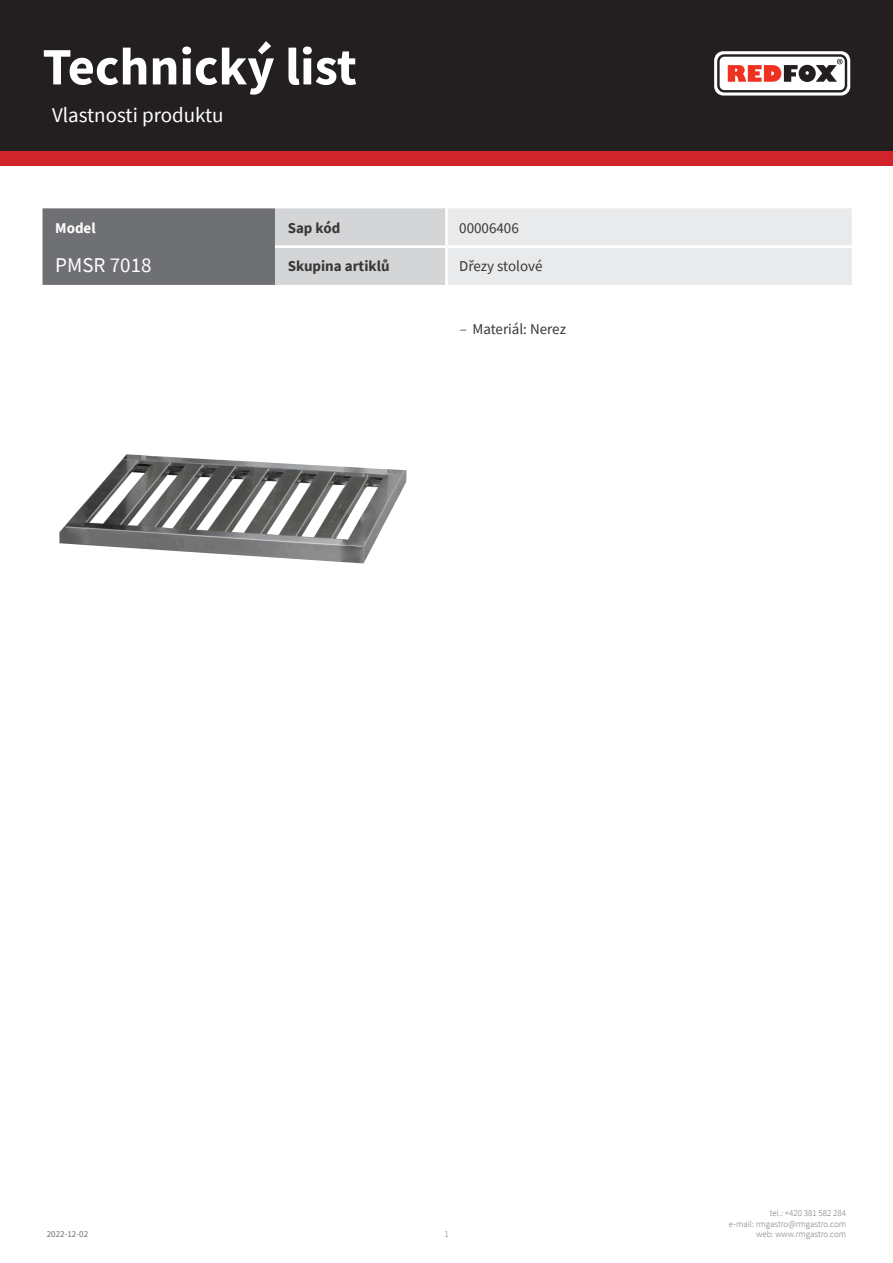
<style>
.page{position:relative;width:893px;height:1263px;background:#fff}
.page>*{position:absolute;margin:0;border:0;box-sizing:border-box;transform-origin:0 0}
.t1{font:700 52.5px "Source Sans Pro";color:#fff}
.kapitola{font:21px "Source Sans Pro";color:#fff}
.tabulka_-_headline{font:21px "Source Sans Pro";color:#fff}
.tabulka_-_text{font:15px "Source Sans Pro";color:#383839}
.tabulka_-_text-2{font:700 15px "Source Sans Pro";color:#383839}
.tabulka_-_text-3{font:700 15px "Source Sans Pro";color:#fff}
.t2{font:300 9px/10.8px "Source Sans Pro";color:#6f7073;text-align:right}
.t3{font:9px "Source Sans Pro";color:#6f7073}
.s1{font-weight:300}
</style>
<div class="page">
<div style="left:0;top:0;width:893px;height:166px;background:#d1232a"></div>
<div style="left:0;top:0;width:893px;height:151px;background:#231f20"></div>
<svg style="left:714px;top:51px;width:136px;height:45px"></svg>
<img style="left:59px;top:454px;width:348px;height:110px">
<svg style="left:43px;top:208px;width:809px;height:77px;background:#c0c1c3"></svg>
<hr style="left:445px;top:208px;width:3px;height:37px;background:#fff">
<hr style="left:275px;top:245px;width:171px;height:3px;background:#fff">
<hr style="left:446px;top:245px;width:406px;height:3px;background:#fff">
<hr style="left:445px;top:248px;width:3px;height:37px;background:#fff">
<h1 class="t1" style="left:43px;top:31px;width:316px">Technický list</h1>
<p class="kapitola" style="left:52px;top:101px;width:173px">Vlastnosti produktu</p>
<p class="tabulka_-_text-3" style="left:55px;top:218px;width:42px">Model</p>
<p class="tabulka_-_text-2" style="left:288px;top:218px;width:54px">Sap kód</p>
<p class="tabulka_-_text" style="left:459px;top:219px;width:61px">00006406</p>
<p class="tabulka_-_headline" style="left:55px;top:251px;width:98px">PMSR 7018</p>
<p class="tabulka_-_text-2" style="left:288px;top:256px;width:103px">Skupina artiklů</p>
<p class="tabulka_-_text" style="left:459px;top:257px;width:85px">Dřezy stolové</p>
<p class="tabulka_-_text" style="left:460px;top:320px;width:108px"><span class="s1">–</span> Materiál: Nerez</p>
<p class="t3" style="left:47px;top:1229px;width:43px">2022-12-02</p>
<p class="t2" style="left:444px;top:1229px;width:6px">1</p>
<p class="t2" style="left:729px;top:1207px;width:119px">tel.: +420 381 582 284<br>e-mail: rmgastro@rmgastro.com web: www.rmgastro.com</p>
</div>
